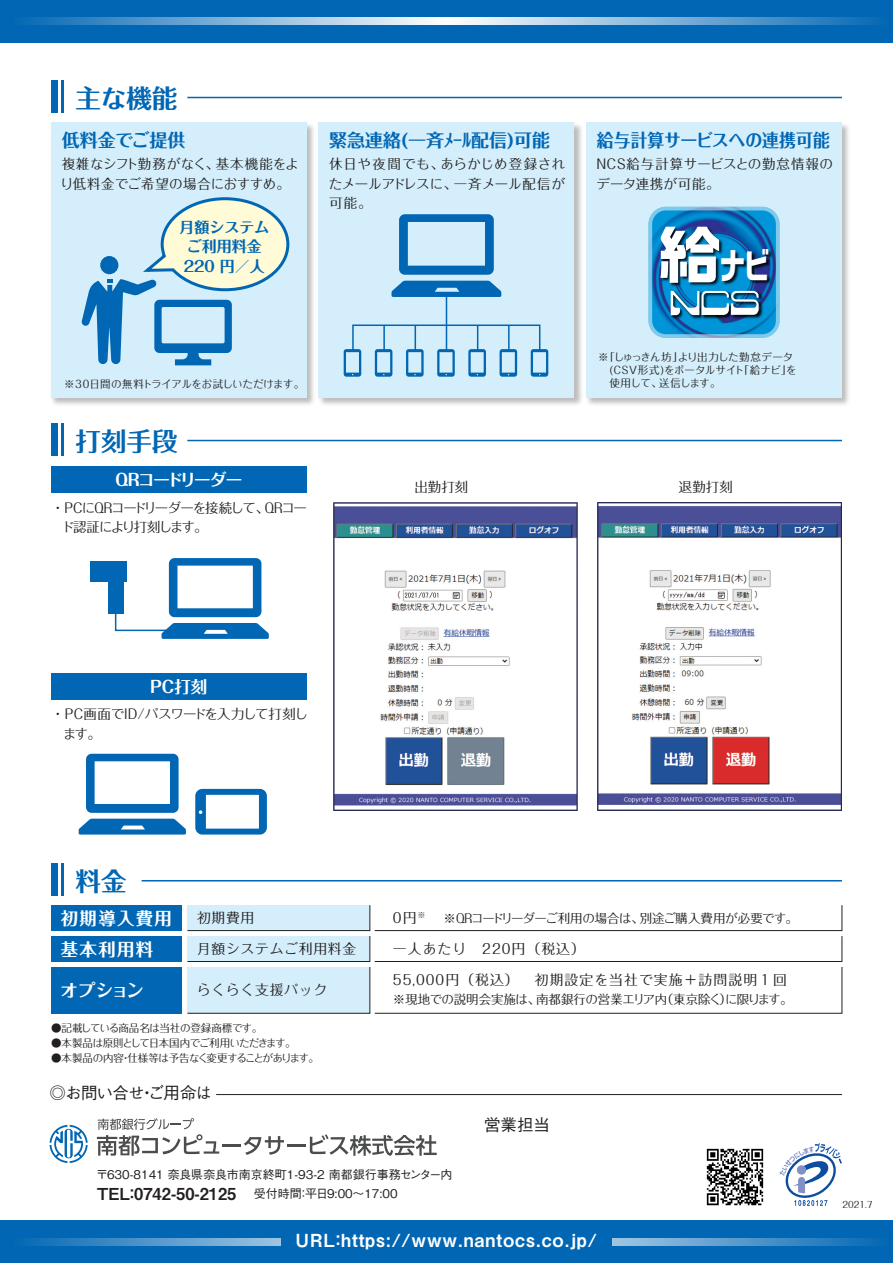
<style>
.page{position:relative;width:893px;height:1263px;background:#fff}
.page>*{position:absolute;margin:0;border:0;box-sizing:border-box;transform-origin:0 0}
.t1{font:700 35.4px "Ro G San Srf Std";color:#fff;scale:.75 1}
.t2{font:700 25.5px "Folk Pro";color:#0166b3}
.t3{font:18px "Midashi Go Pro MB31";letter-spacing:.05em;color:#fff}
.t4{font:700 18px "Folk Pro";color:#0166b3}
.t5{font:700 18px "Folk Pro";color:#0166b3;scale:.94 1}
.t6{font:700 17.4px "Folk Pro";letter-spacing:.075em;color:#fff}
.t7{font:500 16.5px "Gothic BBB Pro";letter-spacing:-.04em;color:#231f20}
.t8{font:700 16.5px "Folk Pro";letter-spacing:-.07em;color:#fff}
.t9{font:700 16.5px "Folk Pro";letter-spacing:-.05em;color:#fff}
.t10{font:700 15px/19.5px "Folk Pro";color:#0166b3;text-align:center}
.t11{font:13.8px "Folk Pro";letter-spacing:.075em;color:#231f20}
.t12{font:13.8px "Folk Pro";letter-spacing:.05em;color:#231f20}
.t13{font:13.5px/19.5px "Folk Pro";color:#231f20}
.t14{font:13.5px/19.5px "Folk Pro";letter-spacing:-.095em;color:#231f20}
.t15{font:13.5px/19.5px "Folk Pro";letter-spacing:.045em;color:#231f20}
.t16{font:13.5px/19.5px "Folk Pro";letter-spacing:-.07em;color:#231f20}
.t17{font:12.45px "Folk Pro";letter-spacing:-.025em;color:#231f20}
.t18{font:500 12px/18.8px "Gothic BBB Pro";color:#231f20}
.t19{font:10.5px/12.8px "Folk Pro";letter-spacing:-.035em;color:#231f20}
.t20{font:10.5px "Folk Pro";letter-spacing:-.055em;color:#231f20}
.t21{font:10.5px "Folk Pro";letter-spacing:-.065em;color:#231f20}
.t22{font:9px "Folk Pro";color:#231f20}
.s1{font-size:62.25px}
.s2{font-size:13.8px}
.s3{font-family:"Midashi Go Pro MB31";font-weight:400;font-size:16.5px}
</style>
<div class="page">
<img style="left:51px;top:122px;width:263px;height:283px">
<div style="left:51px;top:123px;width:256px;height:275px;background:#d4effb"></div>
<div style="left:51px;top:466px;width:256px;height:27px;background:#0166b3"></div>
<img style="left:318px;top:122px;width:531px;height:283px">
<div style="left:319px;top:123px;width:255px;height:275px;background:#d4effb"></div>
<div style="left:586px;top:123px;width:256px;height:275px;background:#d4effb"></div>
<div style="left:51px;top:80px;width:6px;height:33px;background:#0166b3"></div>
<hr style="left:61px;top:80px;width:3px;height:33px;background:#0166b3">
<hr style="left:187px;top:97px;width:655px;height:1px;background:#0166b3">
<hr style="left:187px;top:440px;width:655px;height:1px;background:#0166b3">
<div style="left:51px;top:423px;width:6px;height:33px;background:#0166b3"></div>
<hr style="left:61px;top:423px;width:3px;height:33px;background:#0166b3">
<div style="left:51px;top:673px;width:256px;height:27px;background:#0166b3"></div>
<div style="left:0;top:1220px;width:893px;height:43px;background:#0166b3"></div>
<svg style="left:28px;top:1238px;width:845px;height:7px;background:#5598cb"></svg>
<div style="left:0;top:0;width:893px;height:43px;background:#0166b3"></div>
<svg style="left:28px;top:18px;width:845px;height:7px;background:#85b5da"></svg>
<svg style="left:97px;top:1118px;width:122px;height:38px"></svg>
<hr style="left:222px;top:1144px;width:19px;height:3px;background:#4b4c4d">
<svg style="left:244px;top:1136px;width:40px;height:19px"></svg>
<hr style="left:287px;top:1144px;width:19px;height:3px;background:#4b4c4d">
<svg style="left:310px;top:1134px;width:127px;height:22px"></svg>
<svg style="left:50px;top:1125px;width:38px;height:38px"></svg>
<hr style="left:216px;top:1094px;width:626px;height:1px;background:#231f20">
<svg style="left:779px;top:1143px;width:63px;height:63px"></svg>
<img style="left:706px;top:1148px;width:58px;height:58px">
<div style="left:51px;top:863px;width:6px;height:33px;background:#0166b3"></div>
<hr style="left:61px;top:863px;width:3px;height:33px;background:#0166b3">
<hr style="left:142px;top:880px;width:700px;height:1px;background:#0166b3">
<div style="left:51px;top:905px;width:131px;height:25px;background:#0166b3"></div>
<div style="left:51px;top:936px;width:131px;height:25px;background:#0166b3"></div>
<div style="left:51px;top:967px;width:131px;height:46px;background:#0166b3"></div>
<svg style="left:187px;top:905px;width:655px;height:109px"></svg>
<div style="left:281px;top:1222px;width:331px;height:39px;background:#0166b3"></div>
<svg style="left:81px;top:197px;width:209px;height:168px"></svg>
<img style="left:333px;top:502px;width:245px;height:308px">
<img style="left:598px;top:502px;width:244px;height:308px">
<svg style="left:648px;top:207px;width:132px;height:131px;background:#2376a9"></svg>
<svg style="left:86px;top:754px;width:93px;height:59px"></svg>
<svg style="left:79px;top:819px;width:107px;height:15px;background:#2078bc"></svg>
<svg style="left:399px;top:214px;width:95px;height:61px"></svg>
<svg style="left:392px;top:281px;width:109px;height:16px;background:#1976bb"></svg>
<svg style="left:195px;top:789px;width:72px;height:45px"></svg>
<svg style="left:344px;top:349px;width:17px;height:28px"></svg>
<svg style="left:375px;top:352px;width:17px;height:25px"></svg>
<svg style="left:437px;top:352px;width:18px;height:25px"></svg>
<svg style="left:500px;top:352px;width:17px;height:25px"></svg>
<svg style="left:531px;top:349px;width:17px;height:28px"></svg>
<svg style="left:114px;top:558px;width:155px;height:81px"></svg>
<div style="left:108px;top:576px;width:15px;height:37px;background:#0166b3"></div>
<div style="left:91px;top:561px;width:36px;height:21px;background:#0166b3"></div>
<div style="left:352px;top:324px;width:188px;height:28px;border:2px solid #0166b3"></div>
<hr style="left:383px;top:325px;width:2px;height:26px;background:#0166b3">
<hr style="left:446px;top:295px;width:1px;height:56px;background:#0166b3">
<svg style="left:468px;top:325px;width:18px;height:52px"></svg>
<hr style="left:508px;top:325px;width:2px;height:26px;background:#0166b3">
<svg style="left:406px;top:325px;width:18px;height:52px"></svg>
<h2 class="t2" style="left:76px;top:76px;width:103px">主な機能</h2>
<h3 class="t4" style="left:62px;top:125px;width:125px">低料金でご提供</h3>
<p class="t13" style="left:60px;top:152px;width:240px">複雑なシフト勤務がなく、基本機能をより低料金でご希望の場合におすすめ。</p>
<h3 class="t10" style="left:179px;top:215px;width:91px">月額システムご利用料金<br>220 円／人</h3>
<h3 class="t4" style="left:329px;top:125px;width:223px">緊急連絡(一斉ﾒｰﾙ配信)可能</h3>
<p class="t13" style="left:329px;top:152px;width:238px;text-align:justify">休日や夜間でも、あらかじめ登録されたメールアドレスに、一斉メール配信が可能。</p>
<h3 class="t5" style="left:597px;top:125px;width:249px">給与計算サービスへの連携可能</h3>
<p class="t15" style="left:596px;top:152px;width:238px">NCS給与計算サービスとの勤怠情報のデータ連携が可能。</p>
<h1 class="t1" style="left:658px;top:241px;width:151px"><span class="s1">給</span>ナビ</h1>
<p class="t19" style="left:64px;top:376px;width:242px">※30日間の無料トライアルをお試しいただけます。</p>
<h2 class="t2" style="left:76px;top:419px;width:103px">打刻手段</h2>
<h3 class="t8" style="left:116px;top:466px;width:128px">QRコードリーダー</h3>
<p class="t14" style="left:61px;top:496px;width:248px;text-indent:-10px">・ＰＣにQRコードリーダーを接続して、QRコード認証により打刻します。</p>
<p class="t19" style="left:598px;top:350px;width:200px">※「しゅっきん坊」より出力した勤怠データ　(CSV形式)をポータルサイト「給ナビ」を　使用して、送信します。</p>
<p class="t13" style="left:414px;top:475px;width:55px">出勤打刻</p>
<p class="t13" style="left:679px;top:475px;width:55px">退勤打刻</p>
<h3 class="t9" style="left:151px;top:673px;width:58px">PC打刻</h3>
<p class="t16" style="left:63px;top:703px;width:246px;text-indent:-12px">・ＰＣ画面でID/パスワードを入力して打刻します。</p>
<h2 class="t2" style="left:76px;top:860px;width:52px">料金</h2>
<h3 class="t6" style="left:61px;top:903px;width:112px">初期導入費用</h3>
<h3 class="t11" style="left:197px;top:906px;width:59px">初期費用</h3>
<p class="t17" style="left:393px;top:907px;width:407px"><span class="s2">0円</span><sup>※　　</sup>※QRコードリーダーご利用の場合は、別途ご購入費用が必要です。</p>
<h3 class="t6" style="left:61px;top:934px;width:94px">基本利用料</h3>
<h3 class="t12" style="left:197px;top:937px;width:161px">月額システムご利用料金</h3>
<h3 class="t11" style="left:393px;top:937px;width:194px">一人あたり　220円（税込）</h3>
<h3 class="t12" style="left:197px;top:978px;width:132px">らくらく支援パック</h3>
<h3 class="t11" style="left:393px;top:968px;width:396px">55,000円（税込）　初期設定を当社で実施＋訪問説明１回</h3>
<h3 class="t6" style="left:60px;top:975px;width:85px">オプション</h3>
<p class="t17" style="left:393px;top:988px;width:401px">※現地での説明会実施は、南都銀行の営業エリア内（東京除く）に限ります。</p>
<p class="t19" style="left:51px;top:1020px;width:213px">●記載している商品名は当社の登録商標です。</p>
<p class="t21" style="left:51px;top:1034px;width:246px">●本製品は原則として日本国内でご利用いただきます。</p>
<p class="t20" style="left:51px;top:1049px;width:269px">●本製品の内容・仕様等は予告なく変更することがあります。</p>
<h3 class="t7" style="left:50px;top:1079px;width:164px">◎お問い合せ・ご用命は</h3>
<p class="t18" style="left:94px;top:1164px;width:359px">〒630-8141 奈良県奈良市南京終町1-93-2 南都銀行事務センター内<br><span class="s3">ＴＥＬ：0742-50-2125</span> 　受付時間：平日9:00～17:00</p>
<h3 class="t7" style="left:484px;top:1111px;width:67px">営業担当</h3>
<h3 class="t3" style="left:296px;top:1226px;width:303px">URL：https://www.nantocs.co.jp/</h3>
<p class="t22" style="left:842px;top:1197px;width:32px">2021.7</p>
</div>
